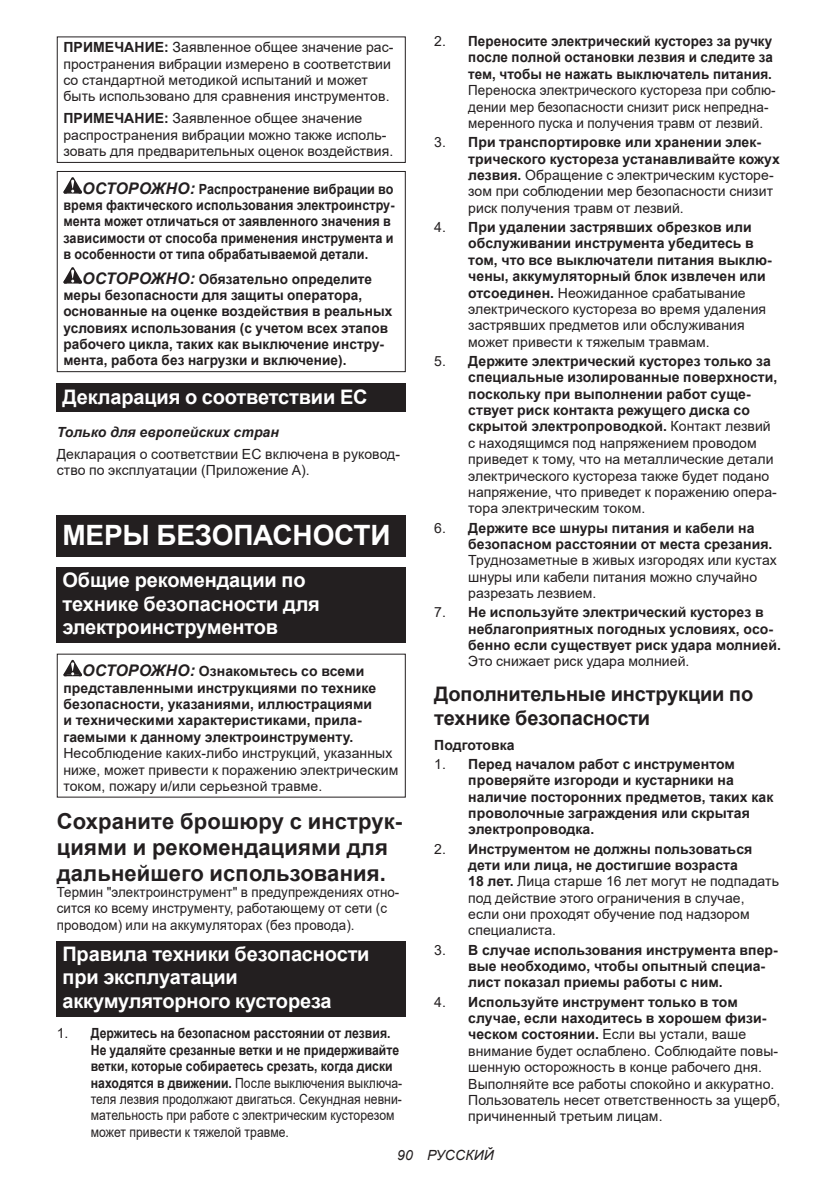
<style>
.page{position:relative;width:840px;height:1191px;background:#fff}
.page>*{position:absolute;margin:0;border:0;box-sizing:border-box;transform-origin:0 0}
.t1{font:700 28px "Arial";letter-spacing:-.01em;color:#fff}
.t2{font:700 22px/25.8px "Arial";letter-spacing:.005em;color:#231f20}
.t3{font:700 20px/23.4px "Arial";letter-spacing:-.01em;color:#fff}
.t4{font:700 20px/23.4px "Arial";letter-spacing:-.01em;color:#231f20}
.t5{font:14px/16.4px "Arial";letter-spacing:.005em;color:#231f20}
.t6{font:700 14px/16.4px "Arial";letter-spacing:.005em;color:#231f20}
.t7{font:700 14px/16.4px "Arial";letter-spacing:.005em;color:#231f20;scale:.9 1}
.t8{font:14px/16.4px "Arial";letter-spacing:.005em;color:#231f20;scale:.95 1}
.t9{font:14px/16.4px "Arial";letter-spacing:.005em;color:#231f20;scale:.96 1}
.t10{font:700 14px/16.4px "Arial";letter-spacing:.005em;color:#231f20;text-align:justify;scale:.96 1}
.t11{font:italic 700 14px "Arial";letter-spacing:.005em;color:#231f20}
.t12{font:italic 14px "Arial";letter-spacing:.005em;color:#231f20}
.s1{font-weight:700}
.s2{font-style:italic;font-size:16px}
.s3{font-weight:400}
</style>
<div class="page">
<div style="left:57px;top:36px;width:348px;height:127px;border:1px solid #231f20"></div>
<svg style="left:63px;top:177px;width:19px;height:17px"></svg>
<svg style="left:63px;top:267px;width:19px;height:16px"></svg>
<div style="left:57px;top:171px;width:348px;height:201px;border:1px solid #231f20"></div>
<div style="left:57px;top:383px;width:348px;height:29px;background:#231f20"></div>
<div style="left:57px;top:515px;width:348px;height:41px;background:#231f20"></div>
<div style="left:57px;top:567px;width:348px;height:76px;background:#231f20"></div>
<svg style="left:63px;top:660px;width:19px;height:16px"></svg>
<div style="left:57px;top:941px;width:348px;height:75px;background:#231f20"></div>
<p class="t5" style="left:63px;top:39px;width:331px"><span class="s1">ПРИМЕЧАНИЕ:</span> Заявленное общее значение рас&shy;пространения вибрации измерено в соответствии со стандартной методикой испытаний и может быть использовано для сравнения инструментов.</p>
<p class="t5" style="left:63px;top:110px;width:331px"><span class="s1">ПРИМЕЧАНИЕ:</span> Заявленное общее значение распространения вибрации можно также исполь&shy;зовать для предварительных оценок воздействия.</p>
<p class="t7" style="left:63px;top:181px;width:369px;text-indent:19px"><span class="s2">ОСТОРОЖНО:</span> Распространение вибрации во время фактического использования электроинстру&shy;мента может отличаться от заявленного значения в зависимости от способа применения инструмента и в особенности от типа обрабатываемой детали.</p>
<p class="t6" style="left:63px;top:270px;width:330px;text-indent:19px"><span class="s2">ОСТОРОЖНО:</span> Обязательно определите меры безопасности для защиты оператора, основанные на оценке воздействия в реальных условиях использования (с учетом всех этапов рабочего цикла, таких как выключение инстру&shy;мента, работа без нагрузки и включение).</p>
<h3 class="t3" style="left:62px;top:385px;width:306px">Декларация о соответствии ЕС</h3>
<p class="t11" style="left:57px;top:422px;width:223px">Только для европейских стран</p>
<p class="t5" style="left:57px;top:446px;width:345px">Декларация о соответствии ЕС включена в руковод&shy;ство по эксплуатации (Приложение A).</p>
<h1 class="t1" style="left:62px;top:515px;width:329px">МЕРЫ БЕЗОПАСНОСТИ</h1>
<h3 class="t3" style="left:62px;top:569px;width:259px">Общие рекомендации по технике безопасности для электроинструментов</h3>
<p class="t6" style="left:63px;top:663px;width:314px;text-indent:19px"><span class="s2">ОСТОРОЖНО:</span> Ознакомьтесь со всеми представленными инструкциями по технике безопасности, указаниями, иллюстрациями и техническими характеристиками, прила&shy;гаемыми к данному электроинструменту.</p>
<p class="t5" style="left:63px;top:745px;width:336px">Несоблюдение каких-либо инструкций, указанных ниже, может привести к поражению электрическим током, пожару и/или серьезной травме.</p>
<h2 class="t2" style="left:57px;top:808px;width:347px">Сохраните брошюру с инструк&shy;циями и рекомендациями для дальнейшего использования.</h2>
<p class="t8" style="left:57px;top:883px;width:362px">Термин "электроинструмент" в предупреждениях отно&shy;сится ко всему инструменту, работающему от сети (с проводом) или на аккумуляторах (без провода).</p>
<h3 class="t3" style="left:62px;top:942px;width:308px">Правила техники безопасности при эксплуатации аккумуляторного кустореза</h3>
<p class="t5" style="left:91px;top:1025px;width:313px;text-indent:-34px">1. <span class="s1">Держитесь на безопасном расстоянии от лезвия.<br>Не удаляйте срезанные ветки и не придерживайте ветки, которые собираетесь срезать, когда диски находятся в движении.</span> После выключения выключа&shy;теля лезвия продолжают двигаться. Секундная невни&shy;мательность при работе с электрическим кусторезом может привести к тяжелой травме.</p>
<p class="t10" style="left:468px;top:33px;width:318px;text-indent:-34px"><span class="s3">2.</span> Переносите электрический кусторез за ручку после полной остановки лезвия и следите за тем, чтобы не нажать выключатель питания.</p>
<p class="t9" style="left:468px;top:82px;width:321px">Переноска электрического кустореза при соблю&shy;дении мер безопасности снизит риск непредна&shy;меренного пуска и получения травм от лезвий.</p>
<p class="t5" style="left:468px;top:134px;width:313px;text-indent:-34px">3. <span class="s1">При транспортировке или хранении элек&shy;трического кустореза устанавливайте кожух лезвия.</span> Обращение с электрическим кусторе&shy;зом при соблюдении мер безопасности снизит риск получения травм от лезвий.</p>
<p class="t6" style="left:468px;top:219px;width:305px;text-indent:-34px"><span class="s3">4.</span> При удалении застрявших обрезков или обслуживании инструмента убедитесь в том, что все выключатели питания выклю&shy;чены, аккумуляторный блок извлечен или отсоединен. <span class="s3">Неожиданное срабатывание электрического кустореза во время удаления застрявших предметов или обслуживания может привести к тяжелым травмам.</span></p>
<p class="t5" style="left:468px;top:353px;width:310px;text-indent:-34px">5. <span class="s1">Держите электрический кусторез только за специальные изолированные поверхности, поскольку при выполнении работ суще&shy;ствует риск контакта режущего диска со скрытой электропроводкой.</span> Контакт лезвий с находящимся под напряжением проводом приведет к тому, что на металлические детали электрического кустореза также будет подано напряжение, что приведет к поражению опера&shy;тора электрическим током.</p>
<p class="t6" style="left:468px;top:519px;width:305px;text-indent:-34px"><span class="s3">6.</span> Держите все шнуры питания и кабели на безопасном расстоянии от места срезания.</p>
<p class="t5" style="left:468px;top:552px;width:310px">Труднозаметные в живых изгородях или кустах шнуры или кабели питания можно случайно разрезать лезвием.</p>
<p class="t6" style="left:468px;top:604px;width:314px;text-indent:-34px"><span class="s3">7.</span> Не используйте электрический кусторез в неблагоприятных погодных условиях, осо&shy;бенно если существует риск удара молнией.</p>
<p class="t5" style="left:468px;top:653px;width:223px">Это снижает риск удара молнией.</p>
<h3 class="t4" style="left:434px;top:683px;width:320px">Дополнительные инструкции по технике безопасности</h3>
<p class="t6" style="left:434px;top:736px;width:82px">Подготовка</p>
<p class="t6" style="left:468px;top:756px;width:306px;text-indent:-34px"><span class="s3">1.</span> Перед началом работ с инструментом проверяйте изгороди и кустарники на наличие посторонних предметов, таких как проволочные заграждения или скрытая электропроводка.</p>
<p class="t5" style="left:468px;top:840px;width:312px;text-indent:-34px">2. <span class="s1">Инструментом не должны пользоваться дети или лица, не достигшие возраста<br>18 лет.</span> Лица старше 16 лет могут не подпадать под действие этого ограничения в случае, если они проходят обучение под надзором специалиста.</p>
<p class="t6" style="left:468px;top:941px;width:311px;text-indent:-34px"><span class="s3">3.</span> В случае использования инструмента впер&shy;вые необходимо, чтобы опытный специа&shy;лист показал приемы работы с ним.</p>
<p class="t5" style="left:468px;top:993px;width:313px;text-indent:-34px">4. <span class="s1">Используйте инструмент только в том случае, если находитесь в хорошем физи&shy;ческом состоянии.</span> Если вы устали, ваше внимание будет ослаблено. Соблюдайте повы&shy;шенную осторожность в конце рабочего дня.<br>Выполняйте все работы спокойно и аккуратно.<br>Пользователь несет ответственность за ущерб, причиненный третьим лицам.</p>
<p class="t12" style="left:397px;top:1146px;width:98px">90 РУССКИЙ</p>
</div>
